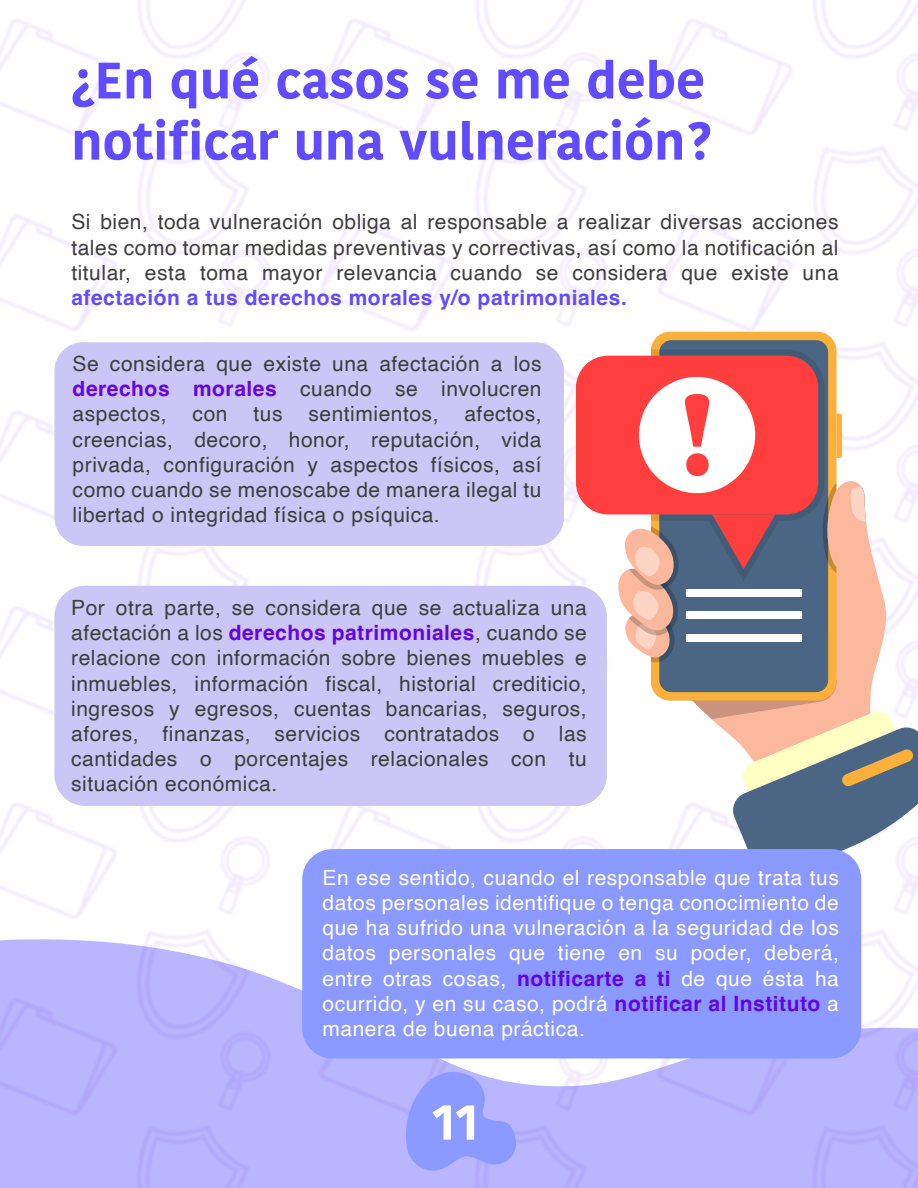
<style>
.page{position:relative;width:918px;height:1188px;background:#fff}
.page>*{position:absolute;margin:0;border:0;box-sizing:border-box;transform-origin:0 0}
.t1{font:700 51px/61.2px "Kohinoor Telugu";color:#624bff}
.t2{font:700 51px "Kohinoor Telugu";color:#fff}
.t3{font:21px/25.2px "Helvetica";letter-spacing:.025em;color:#3e3e3d;text-align:justify}
.t4{font:21px/25.2px "Helvetica";letter-spacing:.025em;color:#fff;text-align:justify}
.t5{font:700 21px "Helvetica";letter-spacing:.025em;color:#624bff}
.s1{font-weight:700;color:#6405e0}
</style>
<div class="page">
<img style="left:0;top:0;width:918px;height:1188px">
<div style="left:54px;top:342px;width:510px;height:204px;background:#cbc6f5;border-radius:28px"></div>
<div style="left:54px;top:586px;width:553px;height:220px;background:#cbc6f5;border-radius:31px"></div>
<svg style="left:401px;top:1069px;width:119px;height:108px"></svg>
<svg style="left:684px;top:481px;width:203px;height:281px"></svg>
<svg style="left:731px;top:710px;width:187px;height:158px"></svg>
<svg style="left:651px;top:701px;width:185px;height:18px"></svg>
<svg style="left:651px;top:332px;width:186px;height:369px;fill:#4a6684"></svg>
<div style="left:576px;top:356px;width:242px;height:158px;background:#ff3e3e;border-radius:32px"></div>
<svg style="left:614px;top:349px;width:252px;height:313px"></svg>
<div style="left:686px;top:590px;width:115px;height:7px;background:#fff"></div>
<div style="left:686px;top:612px;width:115px;height:7px;background:#fff"></div>
<div style="left:686px;top:634px;width:115px;height:7px;background:#fff"></div>
<div style="left:302px;top:849px;width:559px;height:210px;background:#8a9aff;border-radius:30px"></div>
<h1 class="t1" style="left:71px;top:50px;width:643px">¿En qué casos se me debe notificar una vulneración?</h1>
<p class="t3" style="left:71px;top:210px;width:769px">Si bien, toda vulneración obliga al responsable a realizar diversas acciones tales como tomar medidas preventivas y correctivas, así como la notificación al titular, esta toma mayor relevancia cuando se considera que existe una</p>
<p class="t5" style="left:71px;top:285px;width:557px">afectación a tus derechos morales y/o patrimoniales.</p>
<p class="t3" style="left:73px;top:352px;width:471px">Se considera que existe una afectación a los <span class="s1">derechos morales</span> cuando se involucren aspectos, con tus sentimientos, afectos, creencias, decoro, honor, reputación, vida privada, configuración y aspectos físicos, así como cuando se menoscabe de manera ilegal tu libertad o integridad física o psíquica.</p>
<p class="t3" style="left:71px;top:596px;width:517px">Por otra parte, se considera que se actualiza una afectación a los <span class="s1">derechos patrimoniales</span>, cuando se relacione con información sobre bienes muebles e inmuebles, información fiscal, historial crediticio, ingresos y egresos, cuentas bancarias, seguros, afores, finanzas, servicios contratados o las cantidades o porcentajes relacionales con tu situación económica.</p>
<p class="t4" style="left:323px;top:865px;width:518px">En ese sentido, cuando el responsable que trata tus datos personales identifique o tenga conocimiento de que ha sufrido una vulneración a la seguridad de los datos personales que tiene en su poder, deberá, entre otras cosas, <span class="s1">notificarte a ti</span> de que ésta ha ocurrido, y en su caso, podrá <span class="s1">notificar al Instituto</span> a manera de buena práctica.</p>
<h1 class="t2" style="left:432px;top:1092px;width:48px">11</h1>
</div>
